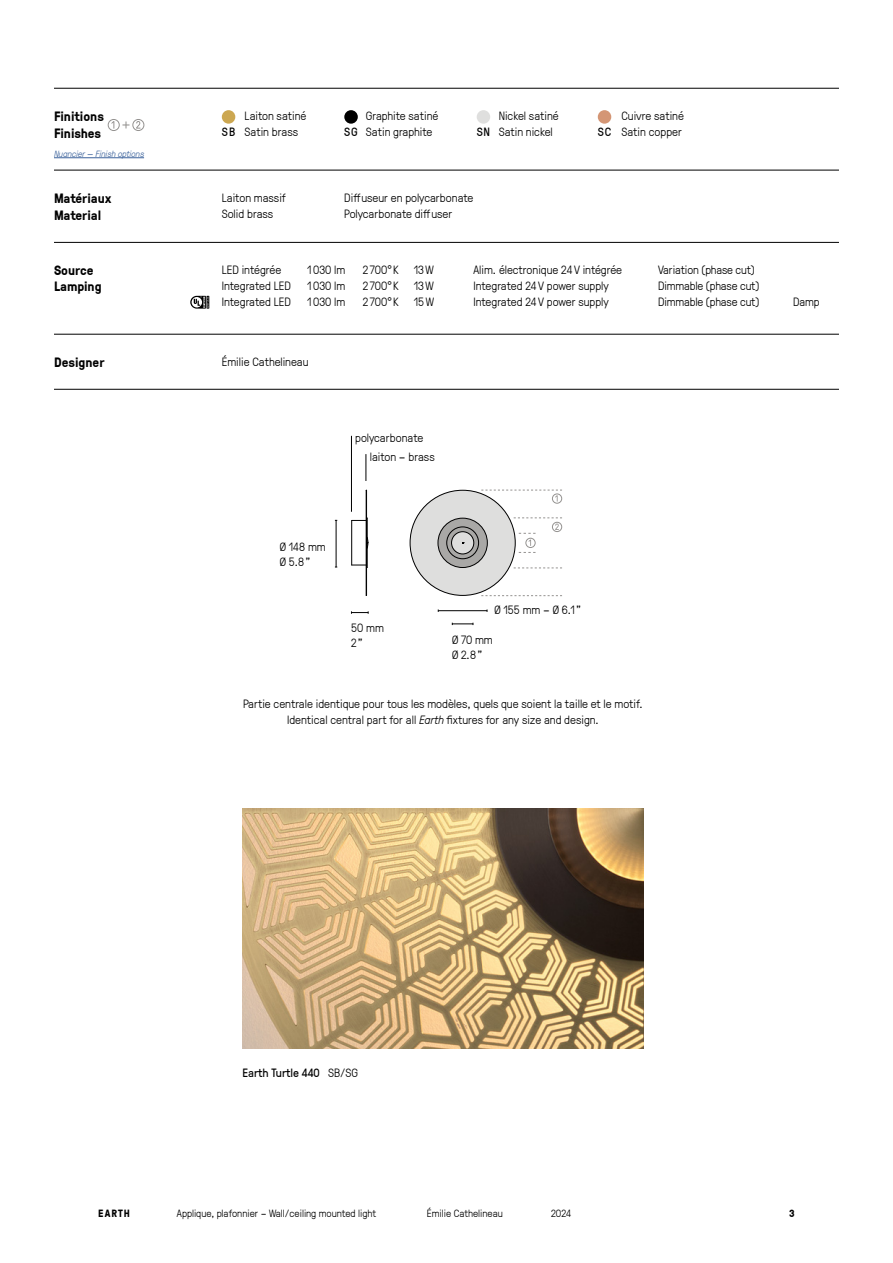
<style>
.page{position:relative;width:893px;height:1263px;background:#fff}
.page>*{position:absolute;margin:0;border:0;box-sizing:border-box;transform-origin:0 0}
.t1{font:300 16.05px "GT Pressura";color:#949290}
.t2{font:700 13.5px "GT Pressura";color:#000}
.t3{font:300 12px "GT Pressura";color:#000}
.t4{font:12px "GT Pressura";color:#000}
.Intro_produit{font:300 10.5px "GT Pressura";color:#000}
.Intro_produit-2{font:700 10.5px "GT Pressura";letter-spacing:.1em;color:#000}
.t5{font:italic 300 9px "GT Pressura";color:#3b629b}
.s1{font-style:italic}
.s2{font-weight:300}
</style>
<div class="page">
<div style="left:108px;top:119px;width:12px;height:12px;border:1px solid #949290;border-radius:50%"></div>
<svg style="left:136px;top:121px;width:4px;height:8px"></svg>
<div style="left:132px;top:119px;width:12px;height:12px;border:1px solid #949290;border-radius:50%"></div>
<svg style="left:351px;top:611px;width:18px;height:3px"></svg>
<hr style="left:336px;top:520px;width:1px;height:47px;background:#000">
<svg style="left:481px;top:595px;width:81px;height:1px"></svg>
<svg style="left:519px;top:552px;width:17px;height:1px"></svg>
<div style="left:525px;top:538px;width:11px;height:10px;border:1px solid #949290;border-radius:50%"></div>
<hr style="left:366px;top:490px;width:1px;height:105px;background:#000">
<hr style="left:351px;top:520px;width:1px;height:45px;background:#000">
<hr style="left:367px;top:518px;width:1px;height:49px;background:#000">
<svg style="left:352px;top:518px;width:16px;height:3px"></svg>
<svg style="left:352px;top:565px;width:16px;height:3px"></svg>
<div style="left:410px;top:490px;width:105px;height:105px;background:#dededd;border-radius:50%"></div>
<div style="left:438px;top:518px;width:49px;height:49px;background:#a9a8a6;border-radius:50%"></div>
<svg style="left:447px;top:527px;width:32px;height:32px"></svg>
<div style="left:452px;top:532px;width:22px;height:22px;background:#dededd;border-radius:50%"></div>
<div style="left:438px;top:518px;width:50px;height:50px;border:1px solid #000;border-radius:50%"></div>
<div style="left:446px;top:526px;width:33px;height:33px;border:1px solid #000;border-radius:50%"></div>
<div style="left:451px;top:531px;width:23px;height:23px;border:1px solid #000;border-radius:50%"></div>
<svg style="left:481px;top:490px;width:81px;height:12px"></svg>
<div style="left:552px;top:493px;width:10px;height:11px;border:1px solid #949290;border-radius:50%"></div>
<svg style="left:514px;top:518px;width:48px;height:16px"></svg>
<svg style="left:514px;top:568px;width:48px;height:1px"></svg>
<hr style="left:438px;top:610px;width:49px;height:1px;background:#000">
<svg style="left:452px;top:623px;width:22px;height:2px"></svg>
<hr style="left:351px;top:436px;width:1px;height:76px;background:#000">
<svg style="left:366px;top:454px;width:1px;height:27px"></svg>
<div style="left:222px;top:110px;width:13px;height:14px;background:#cca751;border-radius:50%"></div>
<div style="left:344px;top:110px;width:14px;height:14px;background:#000;border-radius:50%"></div>
<div style="left:598px;top:110px;width:13px;height:14px;background:#d49675;border-radius:50%"></div>
<div style="left:477px;top:110px;width:13px;height:14px;background:#dfdfde;border-radius:50%"></div>
<hr style="left:54px;top:88px;width:785px;height:1px;background:#000">
<hr style="left:54px;top:170px;width:785px;height:1px;background:#000">
<hr style="left:54px;top:242px;width:785px;height:1px;background:#000">
<hr style="left:54px;top:334px;width:785px;height:1px;background:#000">
<hr style="left:54px;top:389px;width:785px;height:1px;background:#000">
<img style="left:243px;top:808px;width:400px;height:240px">
<svg style="left:190px;top:296px;width:19px;height:13px"></svg>
<hr style="left:54px;top:157px;width:90px;height:1px;background:#3b629b">
<p class="t2" style="left:54px;top:107px;width:52px">Finitions</p>
<p class="t2" style="left:54px;top:123px;width:49px">Finishes</p>
<p class="t5" style="left:54px;top:147px;width:92px">Nuancier — Finish options</p>
<p class="t1" style="left:122px;top:112px;width:10px">+</p>
<p class="t3" style="left:245px;top:107px;width:63px">Laiton satiné</p>
<p class="t4" style="left:222px;top:123px;width:15px">SB</p>
<p class="t3" style="left:245px;top:123px;width:55px">Satin brass</p>
<p class="t3" style="left:366px;top:107px;width:74px">Graphite satiné</p>
<p class="t4" style="left:344px;top:123px;width:15px">SG</p>
<p class="t3" style="left:366px;top:123px;width:68px">Satin graphite</p>
<p class="t3" style="left:499px;top:107px;width:62px">Nickel satiné</p>
<p class="t3" style="left:499px;top:123px;width:56px">Satin nickel</p>
<p class="t3" style="left:621px;top:107px;width:64px">Cuivre satiné</p>
<p class="t4" style="left:477px;top:123px;width:15px">SN</p>
<p class="t4" style="left:598px;top:123px;width:15px">SC</p>
<p class="t3" style="left:621px;top:123px;width:62px">Satin copper</p>
<p class="t2" style="left:54px;top:189px;width:59px">Matériaux</p>
<p class="t2" style="left:54px;top:205px;width:49px">Material</p>
<p class="t3" style="left:222px;top:189px;width:66px">Laiton massif</p>
<p class="t3" style="left:222px;top:206px;width:53px">Solid brass</p>
<p class="t3" style="left:344px;top:189px;width:131px">Diffuseur en polycarbonate</p>
<p class="t3" style="left:344px;top:206px;width:110px">Polycarbonate diffuser</p>
<p class="t2" style="left:54px;top:260px;width:41px">Source</p>
<p class="t2" style="left:54px;top:276px;width:49px">Lamping</p>
<p class="t3" style="left:222px;top:261px;width:61px">LED intégrée</p>
<p class="t3" style="left:307px;top:261px;width:40px">1030 lm</p>
<p class="t3" style="left:363px;top:261px;width:73px">2700°K 13W</p>
<p class="t3" style="left:222px;top:277px;width:71px">Integrated LED</p>
<p class="t3" style="left:307px;top:277px;width:40px">1030 lm</p>
<p class="t3" style="left:363px;top:277px;width:73px">2700°K 13W</p>
<p class="t3" style="left:222px;top:293px;width:71px">Integrated LED</p>
<p class="t3" style="left:307px;top:293px;width:40px">1030 lm</p>
<p class="t3" style="left:363px;top:293px;width:73px">2700°K 15W</p>
<p class="t3" style="left:473px;top:261px;width:150px">Alim. électronique 24 V intégrée</p>
<p class="t3" style="left:473px;top:277px;width:137px">Integrated 24 V power supply</p>
<p class="t3" style="left:473px;top:293px;width:137px">Integrated 24 V power supply</p>
<p class="t3" style="left:658px;top:261px;width:98px">Variation (phase cut)</p>
<p class="t3" style="left:658px;top:277px;width:103px">Dimmable (phase cut)</p>
<p class="t3" style="left:658px;top:293px;width:103px">Dimmable (phase cut)</p>
<p class="t3" style="left:793px;top:293px;width:28px">Damp</p>
<p class="t2" style="left:54px;top:352px;width:52px">Designer</p>
<p class="t3" style="left:222px;top:353px;width:88px">Émilie Cathelineau</p>
<p class="t3" style="left:355px;top:429px;width:70px">polycarbonate</p>
<p class="t3" style="left:370px;top:448px;width:67px">laiton – brass</p>
<p class="t3" style="left:280px;top:539px;width:48px">Ø 148 mm</p>
<p class="t3" style="left:280px;top:553px;width:33px">Ø 5.8”</p>
<p class="t3" style="left:495px;top:601px;width:88px">Ø 155 mm – Ø 6.1 ”</p>
<p class="t3" style="left:351px;top:619px;width:34px">50 mm</p>
<p class="t3" style="left:351px;top:634px;width:13px">2”</p>
<p class="t3" style="left:452px;top:631px;width:42px">Ø 70 mm</p>
<p class="t3" style="left:452px;top:646px;width:32px">Ø 2.8”</p>
<p class="t3" style="left:243px;top:695px;width:401px">Partie centrale identique pour tous les modèles, quels que soient la taille et le motif.</p>
<p class="t3" style="left:287px;top:711px;width:313px">Identical central part for all <span class="s1">Earth</span> fixtures for any size and design.</p>
<p class="t4" style="left:243px;top:1064px;width:117px">Earth Turtle 440 <span class="s2">SB/SG</span></p>
<p class="Intro_produit-2" style="left:98px;top:1206px;width:33px">EARTH</p>
<p class="Intro_produit" style="left:177px;top:1206px;width:201px">Applique, plafonnier – Wall/ceiling mounted light</p>
<p class="Intro_produit" style="left:427px;top:1206px;width:77px">Émilie Cathelineau</p>
<p class="Intro_produit" style="left:551px;top:1206px;width:22px">2024</p>
<p class="Intro_produit-2" style="left:789px;top:1206px;width:7px">3</p>
</div>
